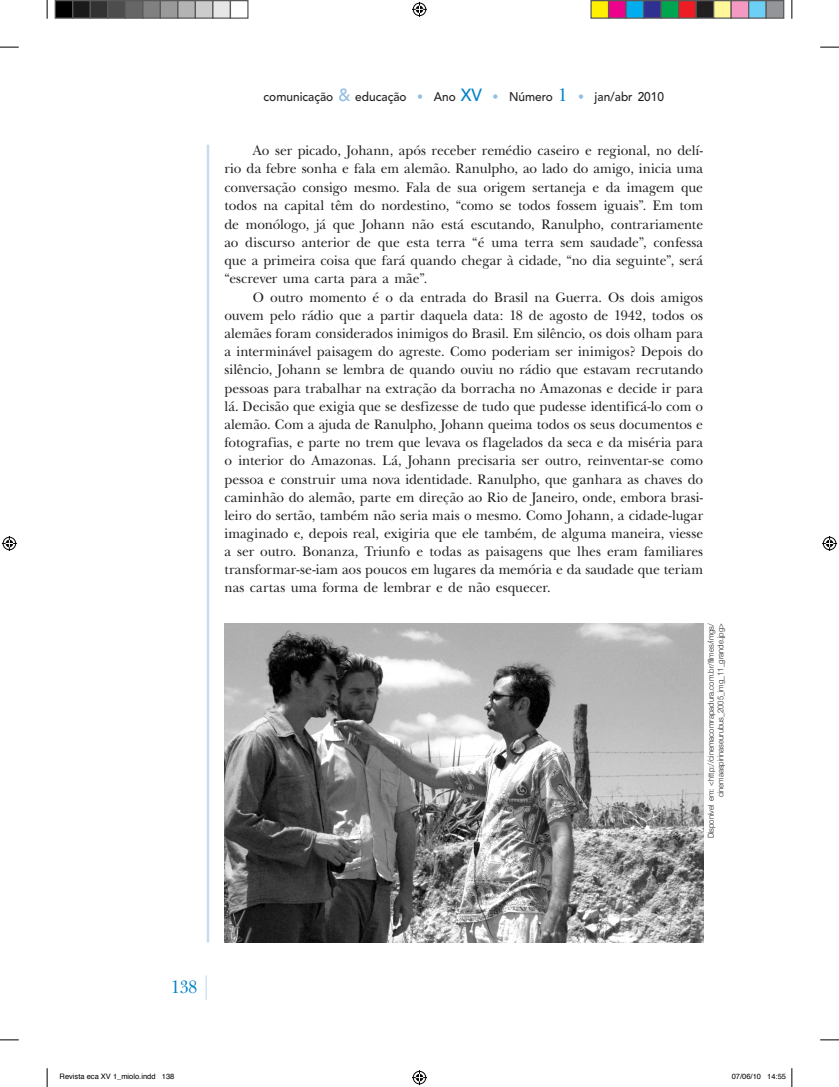
<style>
.page{position:relative;width:839px;height:1087px;background:#fff}
.page>*{position:absolute;margin:0;border:0;box-sizing:border-box;transform-origin:0 0}
.t1{font:18.75px "New Baskerville";color:#0082c8;scale:.9 1}
.t2{font:14.38px/18.1px "New Baskerville";letter-spacing:.005em;color:#231f20;text-align:justify;scale:.95 1}
.t3{font:500 12.5px "Avenir";color:#231f20;scale:.95 1}
.t4{font:300 8.12px/9.8px "Helvetica Neue";color:#231f20;text-align:right;scale:.95 1}
.t5{font:7.5px "Helvetica";color:#000}
.s1{font-size:17.5px;color:#92bee4}
.s2{color:#92bee4}
.s3{font-size:17.5px;color:#0082c8}
.s4{font-family:"New Baskerville";font-weight:400;font-size:18.75px;color:#0082c8}
</style>
<div class="page">
<hr style="left:207px;top:145px;width:2px;height:797px;background:#c5dcf1">
<hr style="left:205px;top:975px;width:2px;height:25px;background:#c5dcf1">
<img style="left:224px;top:623px;width:479px;height:319px">
<svg style="left:0;top:46px;width:19px;height:2px"></svg>
<svg style="left:820px;top:46px;width:18px;height:2px"></svg>
<svg style="left:0;top:1039px;width:19px;height:1px"></svg>
<svg style="left:820px;top:1039px;width:18px;height:1px"></svg>
<svg style="left:46px;top:0;width:2px;height:19px"></svg>
<svg style="left:46px;top:1068px;width:2px;height:18px"></svg>
<svg style="left:791px;top:0;width:1px;height:19px"></svg>
<svg style="left:412px;top:2px;width:15px;height:15px"></svg>
<svg style="left:412px;top:1070px;width:15px;height:14px"></svg>
<svg style="left:2px;top:536px;width:15px;height:15px"></svg>
<svg style="left:822px;top:536px;width:14px;height:15px"></svg>
<div style="left:55px;top:1px;width:18px;height:17px;background:#000"></div>
<div style="left:55px;top:0;width:18px;height:19px;border:1px solid #595959"></div>
<div style="left:73px;top:1px;width:17px;height:17px;background:#1a1a1a"></div>
<div style="left:72px;top:0;width:19px;height:19px;border:1px solid #595959"></div>
<div style="left:90px;top:1px;width:18px;height:17px;background:#333"></div>
<div style="left:90px;top:0;width:18px;height:19px;border:1px solid #595959"></div>
<div style="left:108px;top:1px;width:17px;height:17px;background:#4d4d4d"></div>
<div style="left:107px;top:0;width:19px;height:19px;border:1px solid #595959"></div>
<div style="left:125px;top:1px;width:18px;height:17px;background:#666"></div>
<div style="left:125px;top:0;width:18px;height:19px;border:1px solid #595959"></div>
<div style="left:143px;top:1px;width:17px;height:17px;background:#808080"></div>
<div style="left:142px;top:0;width:19px;height:19px;border:1px solid #595959"></div>
<div style="left:160px;top:1px;width:18px;height:17px;background:#999"></div>
<div style="left:160px;top:0;width:18px;height:19px;border:1px solid #595959"></div>
<div style="left:178px;top:1px;width:17px;height:17px;background:#b3b3b3"></div>
<div style="left:177px;top:0;width:19px;height:19px;border:1px solid #595959"></div>
<div style="left:195px;top:1px;width:18px;height:17px;background:#ccc"></div>
<div style="left:195px;top:0;width:18px;height:19px;border:1px solid #595959"></div>
<div style="left:213px;top:1px;width:17px;height:17px;background:#e6e6e6"></div>
<div style="left:212px;top:0;width:19px;height:19px;border:1px solid #595959"></div>
<div style="left:230px;top:0;width:18px;height:19px;border:1px solid #595959"></div>
<div style="left:591px;top:1px;width:17px;height:17px;background:#fff101"></div>
<div style="left:590px;top:0;width:19px;height:19px;border:1px solid #595959"></div>
<div style="left:608px;top:1px;width:18px;height:17px;background:#ed028c"></div>
<div style="left:607px;top:0;width:19px;height:19px;border:1px solid #595959"></div>
<div style="left:626px;top:1px;width:17px;height:17px;background:#00aeef"></div>
<div style="left:625px;top:0;width:19px;height:19px;border:1px solid #595959"></div>
<div style="left:643px;top:1px;width:18px;height:17px;background:#2e3092"></div>
<div style="left:642px;top:0;width:19px;height:19px;border:1px solid #595959"></div>
<div style="left:661px;top:1px;width:17px;height:17px;background:#00a54f"></div>
<div style="left:660px;top:0;width:19px;height:19px;border:1px solid #595959"></div>
<div style="left:678px;top:1px;width:18px;height:17px;background:#ee1d23"></div>
<div style="left:677px;top:0;width:19px;height:19px;border:1px solid #595959"></div>
<div style="left:696px;top:1px;width:17px;height:17px;background:#231f20"></div>
<div style="left:695px;top:0;width:19px;height:19px;border:1px solid #595959"></div>
<div style="left:713px;top:1px;width:18px;height:17px;background:#fff79a"></div>
<div style="left:712px;top:0;width:19px;height:19px;border:1px solid #595959"></div>
<div style="left:731px;top:1px;width:17px;height:17px;background:#f499c2"></div>
<div style="left:730px;top:0;width:19px;height:19px;border:1px solid #595959"></div>
<div style="left:748px;top:1px;width:18px;height:17px;background:#6bcff6"></div>
<div style="left:747px;top:0;width:19px;height:19px;border:1px solid #595959"></div>
<div style="left:766px;top:1px;width:17px;height:17px;background:#939598"></div>
<div style="left:765px;top:0;width:19px;height:19px;border:1px solid #595959"></div>
<svg style="left:791px;top:1068px;width:1px;height:18px"></svg>
<p class="t3" style="left:263px;top:89px;width:423px">comunicação <span class="s1">&amp;</span> educação <span class="s2">•</span> Ano <span class="s3">XV</span> <span class="s2">•</span> Número <span class="s4">1</span> <span class="s2">•</span> jan/abr 2010</p>
<p class="t2" style="left:224px;top:141px;width:505px;text-indent:28px">Ao ser picado, Johann, após receber remédio caseiro e regional, no delí&shy;rio da febre sonha e fala em alemão. Ranulpho, ao lado do amigo, inicia uma conversação consigo mesmo. Fala de sua origem sertaneja e da imagem que todos na capital têm do nordestino, “como se todos fossem iguais”. Em tom de monólogo, já que Johann não está escutando, Ranulpho, contrariamente ao discurso anterior de que esta terra “é uma terra sem saudade”, confessa que a primeira coisa que fará quando chegar à cidade, “no dia seguinte”, será “escrever uma carta para a mãe”.</p>
<p class="t2" style="left:224px;top:288px;width:505px;text-indent:28px">O outro momento é o da entrada do Brasil na Guerra. Os dois amigos ouvem pelo rádio que a partir daquela data: 18 de agosto de 1942, todos os alemães foram considerados inimigos do Brasil. Em silêncio, os dois olham para a interminável paisagem do agreste. Como poderiam ser inimigos? Depois do silêncio, Johann se lembra de quando ouviu no rádio que estavam recrutando pessoas para trabalhar na extração da borracha no Amazonas e decide ir para lá. Decisão que exigia que se desfizesse de tudo que pudesse identificá‑lo com o alemão. Com a ajuda de Ranulpho, Johann queima todos os seus documentos e fotografias, e parte no trem que levava os flagelados da seca e da miséria para o interior do Amazonas. Lá, Johann precisaria ser outro, reinventar‑se como pessoa e construir uma nova identidade. Ranulpho, que ganhara as chaves do caminhão do alemão, parte em direção ao Rio de Janeiro, onde, embora brasi&shy;leiro do sertão, também não seria mais o mesmo. Como Johann, a cidade‑lugar imaginado e, depois real, exigiria que ele também, de alguma maneira, viesse a ser outro. Bonanza, Triunfo e todas as paisagens que lhes eram familiares transformar‑se‑iam aos poucos em lugares da memória e da saudade que teriam nas cartas uma forma de lembrar e de não esquecer.</p>
<h1 class="t1" style="left:171px;top:975px;width:31px">138</h1>
<p class="t4" style="left:705px;top:838px;width:228px;rotate:-90deg">Disponível em: &lt;http://cinemacomrapadura.com.br/filmes/imgs/ cinemaaspirinaseurubus_2005_img_11_grande.jpg&gt;</p>
<p class="t5" style="left:60px;top:1070px;width:116px">Revista eca XV 1_miolo.indd 138</p>
<p class="t5" style="left:731px;top:1070px;width:56px">07/06/10 14:55</p>
</div>
